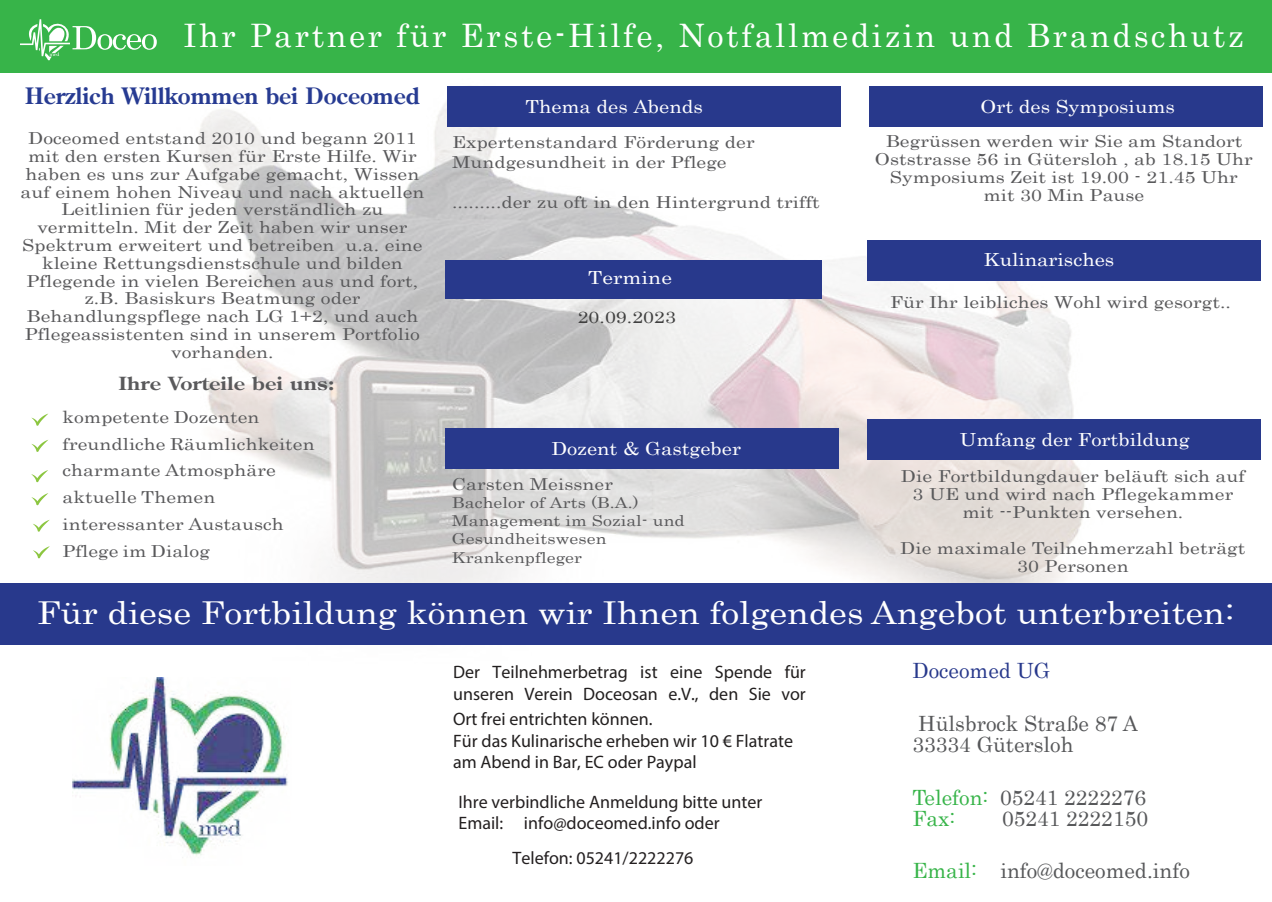
<style>
.page{position:relative;width:1272px;height:902px;background:#fff}
.page>*{position:absolute;margin:0;border:0;box-sizing:border-box;transform-origin:0 0}
.t1{font:32.25px "Century";letter-spacing:.08em;color:#fff}
.t2{font:31.5px "Century";color:#fff;scale:1.13 1}
.t3{font:700 22.5px "Century";color:#273b92}
.t4{font:21px/21px "Century";color:#57585a}
.t5{font:21px/21px "Century";color:#37b449}
.t6{font:21px "Century";color:#28398c}
.t7{font:18px/21.6px "Myriad Pro";color:#221f1f}
.t8{font:18px/21.6px "Myriad Pro";color:#231f20}
.t9{font:18px "Century";color:#fff;scale:1.13 1}
.t10{font:700 18px "Century";letter-spacing:.005em;color:#59595b;scale:1.18 1}
.t11{font:18px "Century";color:#fff;scale:1.18 1}
.t12{font:16.5px/17.9px "Century";letter-spacing:.005em;color:#59595b;text-align:center;scale:1.18 1}
.t13{font:16.5px "Century";letter-spacing:.005em;color:#404040;scale:1.18 1}
.t14{font:15px/18.5px "Century";letter-spacing:.005em;color:#59595b;scale:1.18 1}
.s1{color:#57585a}
.s2{color:#37b449}
</style>
<div class="page">
<img style="left:0;top:72px;width:1271px;height:573px">
<div style="left:0;top:583px;width:1271px;height:61px;background:#28398c"></div>
<div style="left:0;top:0;width:1271px;height:72px;background:#37b449"></div>
<svg style="left:20px;top:19px;width:137px;height:41px"></svg>
<svg style="left:31px;top:413px;width:17px;height:13px"></svg>
<svg style="left:33px;top:519px;width:17px;height:13px"></svg>
<svg style="left:33px;top:546px;width:17px;height:12px"></svg>
<svg style="left:31px;top:470px;width:17px;height:12px"></svg>
<svg style="left:31px;top:439px;width:17px;height:13px"></svg>
<div style="left:447px;top:86px;width:393px;height:41px;background:#28398c"></div>
<div style="left:868px;top:86px;width:394px;height:41px;background:#28398c"></div>
<div style="left:867px;top:240px;width:393px;height:40px;background:#28398c"></div>
<svg style="left:31px;top:493px;width:17px;height:12px"></svg>
<img style="left:72px;top:677px;width:216px;height:179px">
<div style="left:867px;top:419px;width:393px;height:41px;background:#28398c"></div>
<div style="left:445px;top:428px;width:394px;height:40px;background:#28398c"></div>
<div style="left:445px;top:260px;width:377px;height:38px;background:#28398c"></div>
<h1 class="t1" style="left:183px;top:23px;width:1061px">Ihr Partner für Erste-Hilfe, Notfallmedizin und Brandschutz</h1>
<h3 class="t3" style="left:25px;top:83px;width:396px">Herzlich Willkommen bei Doceomed</h3>
<p class="t12" style="left:20px;top:128px;width:344px">Doceomed entstand 2010 und begann 2011 mit den ersten Kursen für Erste Hilfe. Wir haben es uns zur Aufgabe gemacht, Wissen auf einem hohen Niveau und nach aktuellen Leitlinien für jeden verständlich zu vermitteln. Mit der Zeit haben wir unser Spektrum erweitert und betreiben u.a. eine kleine Rettungsdienstschule und bilden Pflegende in vielen Bereichen aus und fort, z.B. Basiskurs Beatmung oder Behandlungspflege nach LG 1+2, und auch Pflegeassistenten sind in unserem Portfolio vorhanden.</p>
<p class="t10" style="left:118px;top:373px;width:185px">Ihre Vorteile bei uns:</p>
<p class="t12" style="left:63px;top:402px;width:215px;line-height:26.7px;text-align:left">kompetente Dozenten freundliche Räumlichkeiten charmante Atmosphäre aktuelle Themen interessanter Austausch<br>Pflege im Dialog</p>
<p class="t9" style="left:525px;top:91px;width:158px">Thema des Abends</p>
<p class="t12" style="left:452px;top:131px;width:258px;line-height:19.8px;text-align:left">Expertenstandard Förderung der<br>Mundgesundheit in der Pflege</p>
<p class="t12" style="left:452px;top:191px;width:313px">.........der zu oft in den Hintergrund trifft</p>
<p class="t11" style="left:588px;top:262px;width:73px">Termine</p>
<p class="t13" style="left:577px;top:303px;width:85px">20.09.2023</p>
<p class="t9" style="left:551px;top:433px;width:169px">Dozent &amp; Gastgeber</p>
<p class="t12" style="left:452px;top:473px;width:138px">Carsten Meissner</p>
<p class="t14" style="left:452px;top:492px;width:199px">Bachelor of Arts (B.A.)<br>Management im Sozial- und<br>Gesundheitswesen<br>Krankenpfleger</p>
<p class="t9" style="left:980px;top:92px;width:173px">Ort des Symposiums</p>
<p class="t12" style="left:874px;top:131px;width:322px">Begrüssen werden wir Sie am Standort<br>Oststrasse 56 in Gütersloh , ab 18.15 Uhr<br>Symposiums Zeit ist 19.00 - 21.45 Uhr mit 30 Min Pause</p>
<p class="t9" style="left:983px;top:244px;width:117px">Kulinarisches</p>
<p class="t12" style="left:890px;top:292px;width:290px">Für Ihr leibliches Wohl wird gesorgt..</p>
<p class="t9" style="left:959px;top:432px;width:205px">Umfang der Fortbildung</p>
<p class="t12" style="left:901px;top:468px;width:293px">Die Fortbildungdauer beläuft sich auf<br>3 UE und wird nach Pflegekammer mit --Punkten versehen.</p>
<p class="t12" style="left:900px;top:540px;width:294px">Die maximale Teilnehmerzahl beträgt<br>30 Personen</p>
<h2 class="t2" style="left:37px;top:600px;width:1061px">Für diese Fortbildung können wir Ihnen folgendes Angebot unterbreiten:</h2>
<p class="t7" style="left:453px;top:662px;width:354px">Der Teilnehmerbetrag ist eine Spende für unseren Verein Doceosan e.V., den Sie vor</p>
<p class="t7" style="left:453px;top:709px;width:341px">Ort frei entrichten können.<br>Für das Kulinarische erheben wir 10 € Flatrate am Abend in Bar, EC oder Paypal</p>
<p class="t8" style="left:458px;top:792px;width:305px">Ihre verbindliche Anmeldung bitte unter<br>Email: info@doceomed.info oder</p>
<p class="t8" style="left:512px;top:848px;width:182px">Telefon: 05241/2222276</p>
<p class="t6" style="left:912px;top:662px;width:139px">Doceomed UG</p>
<p class="t4" style="left:912px;top:714px;width:227px">Hülsbrock Straße 87 A<br>33334 Gütersloh</p>
<p class="t5" style="left:912px;top:788px;width:235px">Telefon: <span class="s1">05241 2222276<br></span>Fax:</p>
<p class="t4" style="left:1002px;top:809px;width:147px">05241 2222150</p>
<p class="t4" style="left:912px;top:861px;width:279px"><span class="s2">Email:</span> info@doceomed.info</p>
</div>
